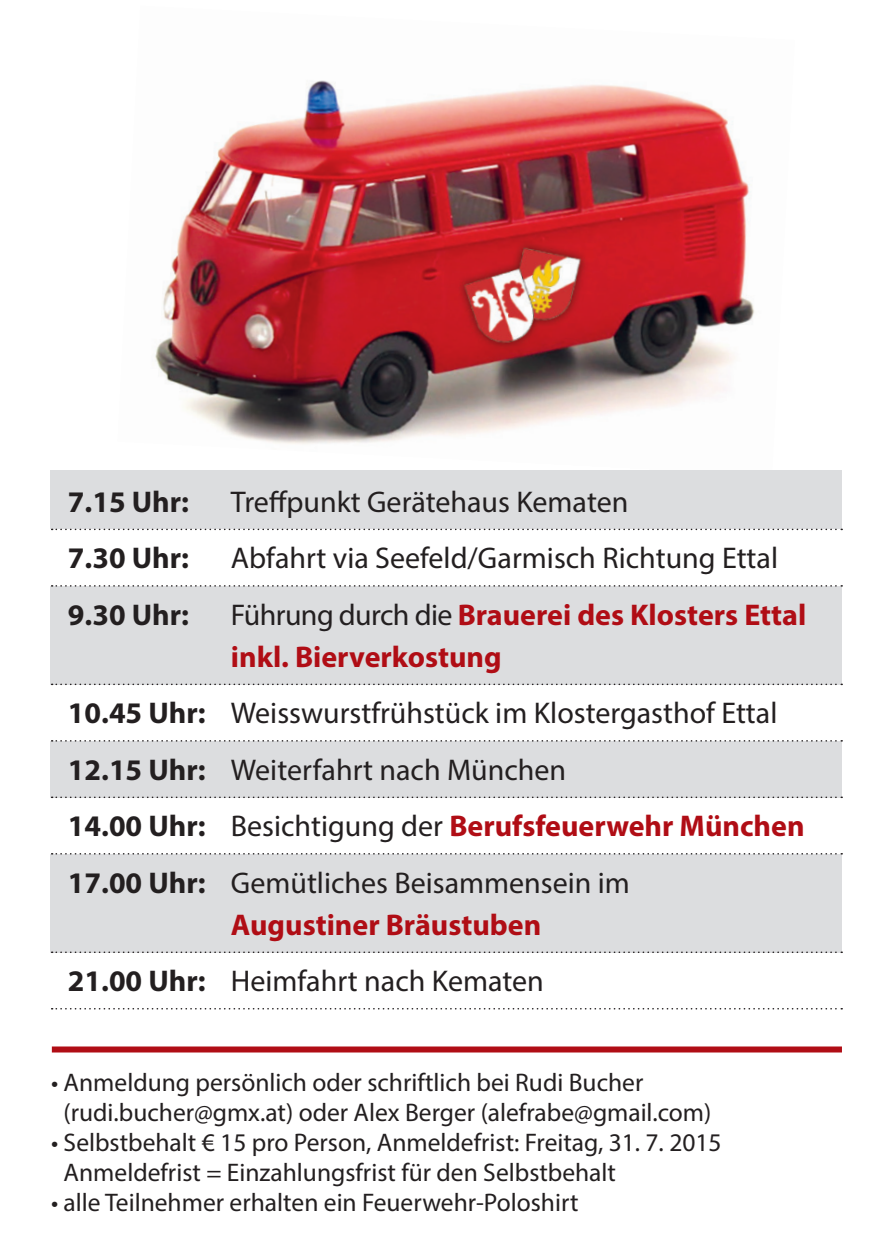
<style>
.page{position:relative;width:893px;height:1259px;background:#fff}
.page>*{position:absolute;margin:0;border:0;box-sizing:border-box;transform-origin:0 0}
.t1{font:30px/42px "Myriad Pro";color:#231f20}
.t2{font:700 30px/42px "Myriad Pro";color:#b00d15}
.t3{font:700 30px "Myriad Pro";color:#231f20}
.t4{font:25.5px/30px "Myriad Pro";color:#231f20}
.s1{font-weight:400;color:#231f20}
.s2{font-weight:700}
.s3{color:#231f20}
.s4{font-weight:700;color:#b00d15}
</style>
<div class="page">
<img style="left:155px;top:80px;width:600px;height:364px">
<div style="left:51px;top:585px;width:791px;height:99px;background:#dcdddf"></div>
<div style="left:51px;top:740px;width:791px;height:57px;background:#dcdddf"></div>
<div style="left:51px;top:854px;width:791px;height:98px;background:#dcdddf"></div>
<div style="left:51px;top:470px;width:791px;height:59px;background:#dcdddf"></div>
<svg style="left:52px;top:528px;width:790px;height:2px"></svg>
<svg style="left:52px;top:585px;width:790px;height:1px"></svg>
<svg style="left:52px;top:683px;width:790px;height:2px"></svg>
<svg style="left:52px;top:740px;width:790px;height:1px"></svg>
<svg style="left:52px;top:796px;width:790px;height:2px"></svg>
<svg style="left:52px;top:853px;width:790px;height:1px"></svg>
<svg style="left:52px;top:951px;width:790px;height:2px"></svg>
<svg style="left:52px;top:1008px;width:790px;height:1px"></svg>
<div style="left:52px;top:1046px;width:790px;height:6px;background:#b00d15"></div>
<p class="t3" style="left:68px;top:482px;width:122px">7.15 Uhr:</p>
<p class="t1" style="left:231px;top:480px;width:399px">Treffpunkt Gerätehaus Kematen</p>
<p class="t3" style="left:68px;top:538px;width:122px">7.30 Uhr:</p>
<p class="t1" style="left:231px;top:536px;width:549px">Abfahrt via Seefeld/Garmisch Richtung Ettal</p>
<p class="t3" style="left:68px;top:595px;width:122px">9.30 Uhr:</p>
<p class="t2" style="left:231px;top:592px;width:577px"><span class="s1">Führung durch die</span> Brauerei des Klosters Ettal inkl. Bierverkostung</p>
<p class="t1" style="left:68px;top:691px;width:711px"><span class="s2">10.45 Uhr:</span> Weisswurstfrühstück im Klostergasthof Ettal</p>
<p class="t1" style="left:68px;top:748px;width:500px"><span class="s2">12.15 Uhr:</span> Weiterfahrt nach München</p>
<p class="t2" style="left:68px;top:804px;width:738px"><span class="s3">14.00 Uhr:</span> <span class="s1">Besichtigung der</span> Berufsfeuerwehr München</p>
<p class="t1" style="left:231px;top:861px;width:400px;text-indent:-163px"><span class="s2">17.00 Uhr:</span> Gemütliches Beisammensein im<br><span class="s4">Augustiner Bräustuben</span></p>
<p class="t1" style="left:68px;top:959px;width:477px"><span class="s2">21.00 Uhr:</span> Heimfahrt nach Kematen</p>
<p class="t4" style="left:64px;top:1067px;width:649px;text-indent:-13px">• Anmeldung persönlich oder schriftlich bei Rudi Bucher (rudi.bucher@gmx.at) oder Alex Berger (alefrabe@gmail.com)</p>
<p class="t4" style="left:64px;top:1127px;width:659px;text-indent:-13px">• Selbstbehalt € 15 pro Person, Anmeldefrist: Freitag, 31. 7. 2015<br>Anmeldefrist = Einzahlungsfrist für den Selbstbehalt</p>
<p class="t4" style="left:51px;top:1187px;width:529px">• alle Teilnehmer erhalten ein Feuerwehr-Poloshirt</p>
</div>
